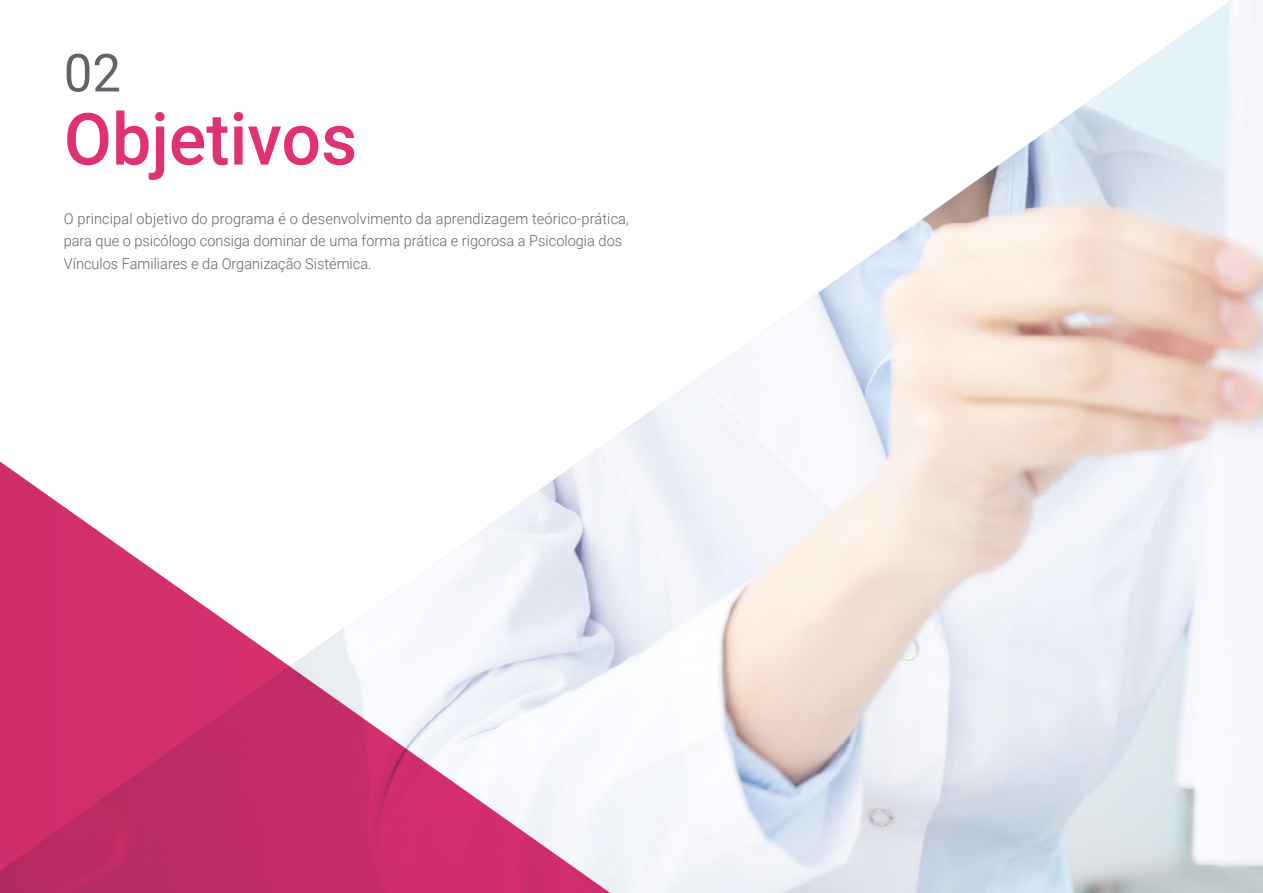
<style>
.page{position:relative;width:1263px;height:893px;background:#fff}
.page>*{position:absolute;margin:0;border:0;box-sizing:border-box;transform-origin:0 0}
.t1{font:500 72px "Roboto";color:#df3174}
.t2{font:52.5px "Roboto";color:#61646a}
.t3{font:300 15px/22.5px "Roboto";color:#61646a}
</style>
<div class="page">
<img style="left:602px;top:0;width:661px;height:893px">
<svg style="left:0;top:446px;width:640px;height:447px"></svg>
<h2 class="t2" style="left:64px;top:36px;width:59px">02</h2>
<h1 class="t1" style="left:64px;top:89px;width:295px">Objetivos</h1>
<p class="t3" style="left:64px;top:207px;width:567px">O principal objetivo do programa é o desenvolvimento da aprendizagem teórico-prática, para que o psicólogo consiga dominar de uma forma prática e rigorosa a Psicologia dos<br>Vínculos Familiares e da Organização Sistémica.</p>
</div>
